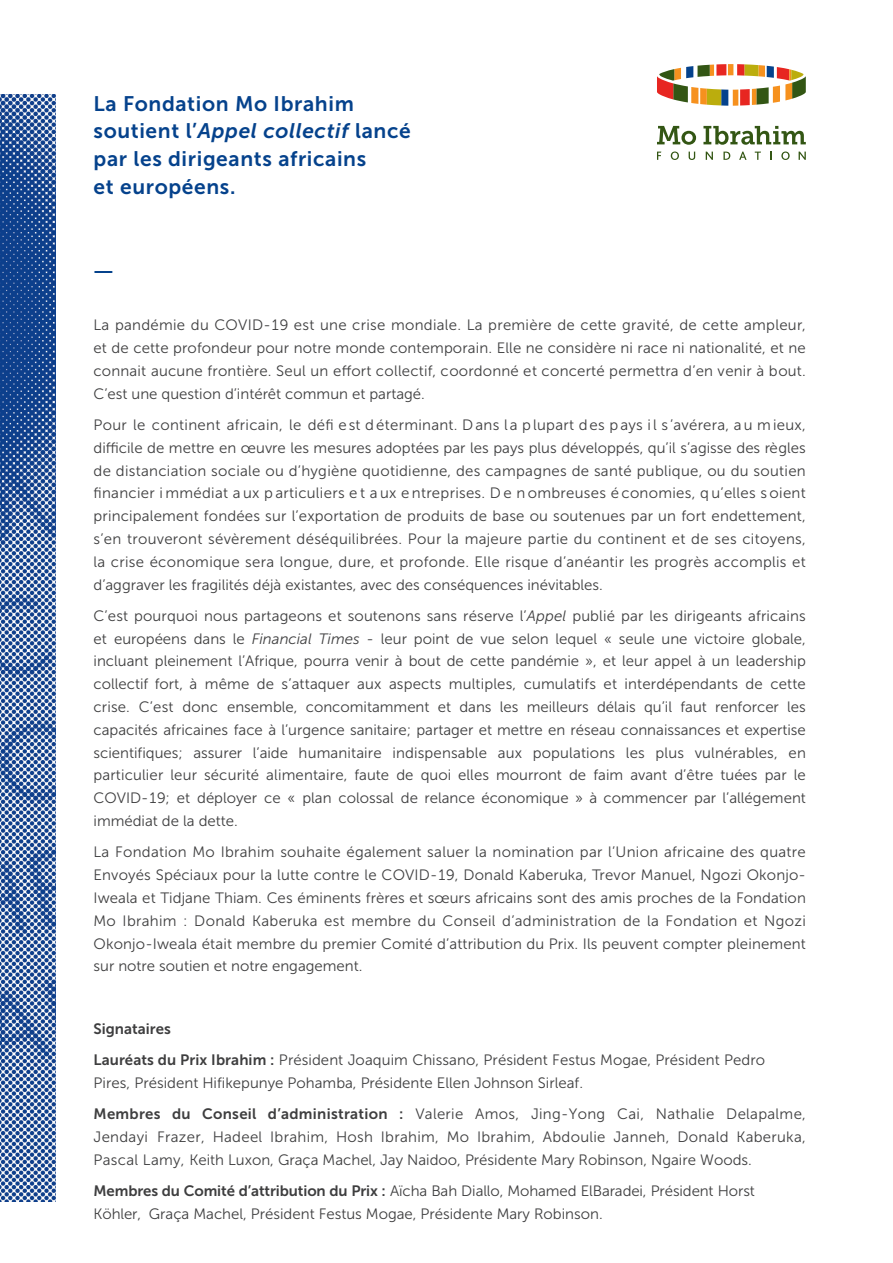
<style>
.page{position:relative;width:893px;height:1263px;background:#fff}
.page>*{position:absolute;margin:0;border:0;box-sizing:border-box;transform-origin:0 0}
.t1{font:34.5px "Museo Sans 300";color:#05428c}
.t2{font:21px/27.8px "Museo Sans 700";letter-spacing:.03em;color:#05428c}
.t3{font:15px/22.8px "Museo Sans 300";color:#3e3e3f;text-align:justify}
.t4{font:15px "Museo Sans 700";color:#3e3e3f}
.s1{font-style:italic}
.s2{font-family:"Museo Sans 700"}
</style>
<div class="page">
<svg style="left:657px;top:64px;width:149px;height:42px"></svg>
<svg style="left:657px;top:152px;width:4px;height:8px"></svg>
<svg style="left:671px;top:152px;width:8px;height:8px"></svg>
<svg style="left:689px;top:152px;width:6px;height:8px"></svg>
<svg style="left:706px;top:152px;width:7px;height:8px"></svg>
<svg style="left:723px;top:152px;width:7px;height:8px"></svg>
<svg style="left:739px;top:152px;width:8px;height:8px"></svg>
<svg style="left:755px;top:152px;width:6px;height:8px"></svg>
<svg style="left:781px;top:152px;width:9px;height:8px"></svg>
<svg style="left:799px;top:152px;width:7px;height:8px"></svg>
<svg style="left:657px;top:126px;width:39px;height:19px"></svg>
<svg style="left:703px;top:126px;width:103px;height:19px"></svg>
<img style="left:0;top:95px;width:55px;height:1106px">
<h2 class="t2" style="left:94px;top:90px;width:319px">La Fondation Mo Ibrahim soutient l’<span class="s1">Appel collectif</span> lancé par les dirigeants africains<br>et européens.</h2>
<h1 class="t1" style="left:94px;top:241px;width:22px">_</h1>
<p class="t3" style="left:94px;top:314px;width:714px">La pandémie du COVID-19 est une crise mondiale. La première de cette gravité, de cette ampleur, et de cette profondeur pour notre monde contemporain. Elle ne considère ni race ni nationalité, et ne connait aucune frontière. Seul un effort collectif, coordonné et concerté permettra d’en venir à bout.<br>C’est une question d’intérêt commun et partagé.</p>
<p class="t3" style="left:94px;top:413px;width:714px">Pour le continent africain, le défi e st d éterminant. D ans l a p lupart d es p ays i l s ’avérera, a u m ieux, difficile de mettre en œuvre les mesures adoptées par les pays plus développés, qu’il s’agisse des règles de distanciation sociale ou d’hygiène quotidienne, des campagnes de santé publique, ou du soutien financier i mmédiat a ux p articuliers e t a ux e ntreprises. D e n ombreuses é conomies, q u’elles s oient principalement fondées sur l’exportation de produits de base ou soutenues par un fort endettement, s’en trouveront sévèrement déséquilibrées. Pour la majeure partie du continent et de ses citoyens, la crise économique sera longue, dure, et profonde. Elle risque d’anéantir les progrès accomplis et d’aggraver les fragilités déjà existantes, avec des conséquences inévitables.</p>
<p class="t3" style="left:94px;top:604px;width:714px">C’est pourquoi nous partageons et soutenons sans réserve l’<span class="s1">Appel</span> publié par les dirigeants africains et européens dans le <span class="s1">Financial Times</span> - leur point de vue selon lequel « seule une victoire globale, incluant pleinement l’Afrique, pourra venir à bout de cette pandémie », et leur appel à un leadership collectif fort, à même de s’attaquer aux aspects multiples, cumulatifs et interdépendants de cette crise. C’est donc ensemble, concomitamment et dans les meilleurs délais qu’il faut renforcer les capacités africaines face à l’urgence sanitaire; partager et mettre en réseau connaissances et expertise scientifiques; assurer l’aide humanitaire indispensable aux populations les plus vulnérables, en particulier leur sécurité alimentaire, faute de quoi elles mourront de faim avant d’être tuées par le COVID-19; et déployer ce « plan colossal de relance économique » à commencer par l’allégement immédiat de la dette.</p>
<p class="t3" style="left:94px;top:841px;width:714px">La Fondation Mo Ibrahim souhaite également saluer la nomination par l’Union africaine des quatre Envoyés Spéciaux pour la lutte contre le COVID-19, Donald Kaberuka, Trevor Manuel, Ngozi Okonjo-Iweala et Tidjane Thiam. Ces éminents frères et sœurs africains sont des amis proches de la Fondation Mo Ibrahim : Donald Kaberuka est membre du Conseil d’administration de la Fondation et Ngozi Okonjo-Iweala était membre du premier Comité d’attribution du Prix. Ils peuvent compter pleinement sur notre soutien et notre engagement.</p>
<p class="t4" style="left:94px;top:1020px;width:79px">Signataires</p>
<p class="t3" style="left:94px;top:1049px;width:673px"><span class="s2">Lauréats du Prix Ibrahim :</span> Président Joaquim Chissano, Président Festus Mogae, Président Pedro<br>Pires, Président Hifikepunye Pohamba, Présidente Ellen Johnson Sirleaf.</p>
<p class="t3" style="left:94px;top:1103px;width:714px"><span class="s2">Membres du Conseil d’administration :</span> Valerie Amos, Jing-Yong Cai, Nathalie Delapalme, Jendayi Frazer, Hadeel Ibrahim, Hosh Ibrahim, Mo Ibrahim, Abdoulie Janneh, Donald Kaberuka, Pascal Lamy, Keith Luxon, Graça Machel, Jay Naidoo, Présidente Mary Robinson, Ngaire Woods.</p>
<p class="t3" style="left:94px;top:1180px;width:663px"><span class="s2">Membres du Comité d’attribution du Prix :</span> Aïcha Bah Diallo, Mohamed ElBaradei, Président Horst<br>Köhler, Graça Machel, Président Festus Mogae, Présidente Mary Robinson.</p>
</div>
